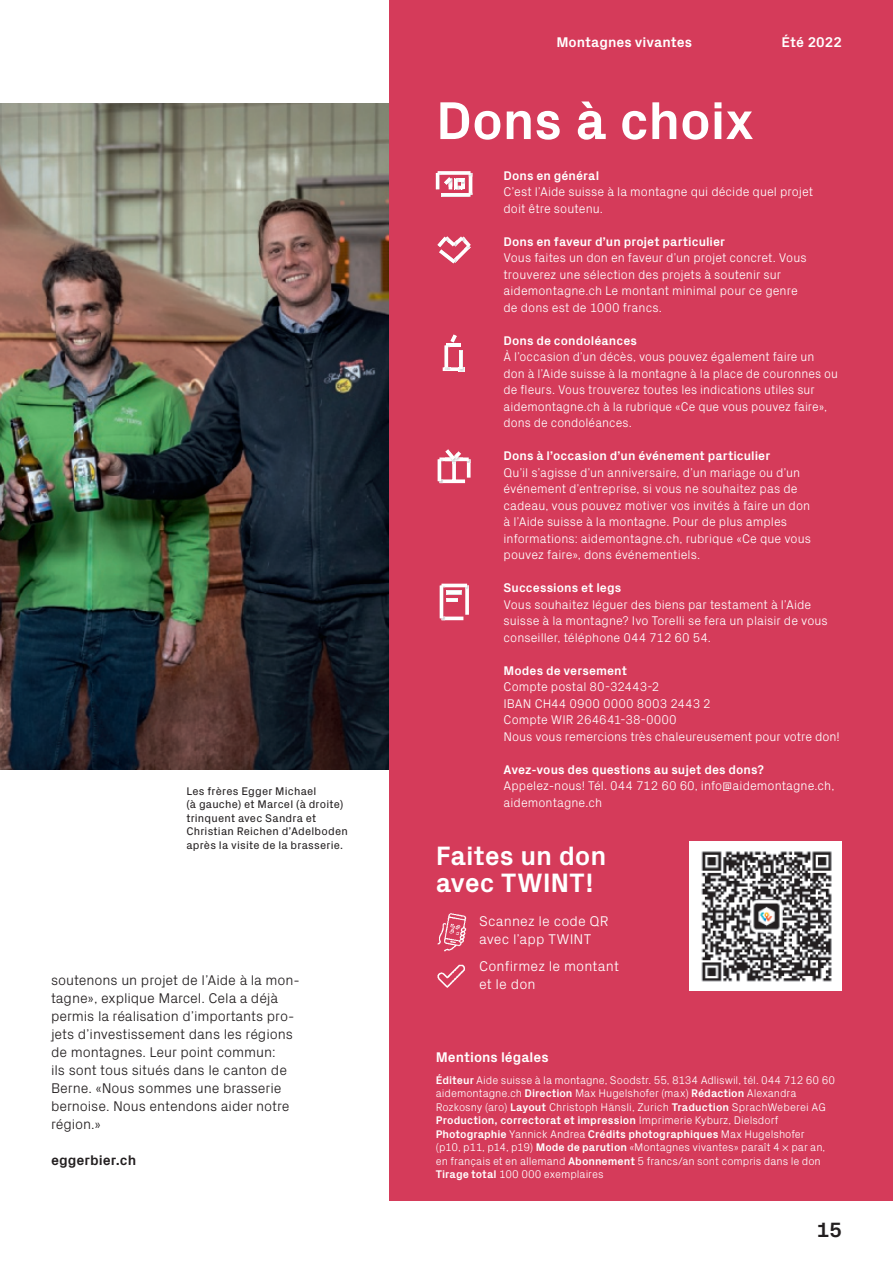
<style>
.page{position:relative;width:893px;height:1263px;background:#fff}
.page>*{position:absolute;margin:0;border:0;box-sizing:border-box;transform-origin:0 0}
.t1{font:700 54px "Px Grotesk";letter-spacing:-.01em;color:#fff}
.t2{font:700 27px/27px "Px Grotesk";letter-spacing:-.005em;color:#fff}
.t3{font:700 21px "Px Grotesk";color:#231f20}
.t4{font:300 14.25px/18px "Px Grotesk";letter-spacing:-.005em;color:#231f20}
.t5{font:300 14.25px/18px "Px Grotesk";letter-spacing:.01em;color:#fff}
.t6{font:700 14.25px "Px Grotesk";color:#fff}
.t7{font:700 14.25px "Px Grotesk";color:#231f20}
.t8{font:300 12.75px/16.5px "Px Grotesk";letter-spacing:.005em;color:#fff}
.t9{font:700 12.75px "Px Grotesk";letter-spacing:.005em;color:#fff}
.t10{font:300 11.25px/13.5px "Px Grotesk";color:#fff}
.t11{font:11.25px/13.5px "Px Grotesk";letter-spacing:.02em;color:#231f20}
.s1{font-weight:700}
</style>
<div class="page">
<img style="left:0;top:103px;width:389px;height:666px">
<div style="left:389px;top:0;width:504px;height:1201px;background:#d53b5a"></div>
<hr style="left:436px;top:173px;width:3px;height:16px;background:#fff">
<svg style="left:437px;top:171px;width:36px;height:26px"></svg>
<hr style="left:454px;top:178px;width:4px;height:11px;background:#fff">
<svg style="left:437px;top:236px;width:34px;height:28px"></svg>
<hr style="left:446px;top:344px;width:15px;height:3px;background:#fff">
<svg style="left:459px;top:351px;width:4px;height:16px"></svg>
<svg style="left:443px;top:367px;width:22px;height:5px"></svg>
<svg style="left:444px;top:345px;width:4px;height:22px"></svg>
<svg style="left:446px;top:334px;width:14px;height:15px"></svg>
<hr style="left:438px;top:459px;width:3px;height:22px;background:#fff">
<svg style="left:439px;top:449px;width:32px;height:34px"></svg>
<svg style="left:441px;top:584px;width:28px;height:36px"></svg>
<hr style="left:440px;top:585px;width:3px;height:33px;background:#fff">
<img style="left:690px;top:841px;width:152px;height:150px">
<img style="left:437px;top:913px;width:30px;height:75px">
<p class="t11" style="left:186px;top:783px;width:163px">Les frères Egger Michael<br>(à gauche) et Marcel (à droite) trinquent avec Sandra et<br>Christian Reichen d’Adelboden après la visite de la brasserie.</p>
<p class="t4" style="left:51px;top:970px;width:250px">soutenons un projet de l’Aide à la mon&shy;tagne», explique Marcel. Cela a déjà permis la réalisation d’importants pro&shy;jets d’investissement dans les régions de montagnes. Leur point commun:<br>ils sont tous situés dans le canton de Berne. «Nous sommes une brasserie bernoise. Nous entendons aider notre région.»</p>
<p class="t7" style="left:51px;top:1150px;width:87px">eggerbier.ch</p>
<p class="t6" style="left:556px;top:32px;width:137px">Montagnes vivantes</p>
<p class="t6" style="left:782px;top:32px;width:62px">Été 2022</p>
<h1 class="t1" style="left:436px;top:82px;width:320px">Dons à choix</h1>
<p class="t9" style="left:504px;top:166px;width:97px">Dons en général</p>
<p class="t8" style="left:504px;top:182px;width:311px">C’est l’Aide suisse à la montagne qui décide quel projet doit être soutenu.</p>
<p class="t9" style="left:504px;top:232px;width:223px">Dons en faveur d’un projet particulier</p>
<p class="t8" style="left:504px;top:248px;width:305px">Vous faites un don en faveur d’un projet concret. Vous trouverez une sélection des projets à soutenir sur aidemontagne.ch Le montant minimal pour ce genre de dons est de 1000 francs.</p>
<p class="t9" style="left:504px;top:331px;width:135px">Dons de condoléances</p>
<p class="t8" style="left:504px;top:347px;width:336px">À l’occasion d’un décès, vous pouvez également faire un don à l’Aide suisse à la montagne à la place de couronnes ou de fleurs. Vous trouverez toutes les indications utiles sur aidemontagne.ch à la rubrique «Ce que vous pouvez faire», dons de condoléances.</p>
<p class="t9" style="left:504px;top:446px;width:268px">Dons à l’occasion d’un événement particulier</p>
<p class="t8" style="left:504px;top:463px;width:309px">Qu’il s’agisse d’un anniversaire, d’un mariage ou d’un événement d’entreprise, si vous ne souhaitez pas de cadeau, vous pouvez motiver vos invités à faire un don à l’Aide suisse à la montagne. Pour de plus amples informations: aidemontagne.ch, rubrique «Ce que vous pouvez faire», dons événementiels.</p>
<p class="t9" style="left:504px;top:578px;width:119px">Successions et legs</p>
<p class="t8" style="left:504px;top:595px;width:326px">Vous souhaitez léguer des biens par testament à l’Aide suisse à la montagne? Ivo Torelli se fera un plaisir de vous conseiller, téléphone 044 712 60 54.</p>
<p class="t9" style="left:504px;top:661px;width:125px">Modes de versement</p>
<p class="t8" style="left:504px;top:677px;width:338px">Compte postal 80-32443-2<br>IBAN CH44 0900 0000 8003 2443 2<br>Compte WIR 264641-38-0000<br>Nous vous remercions très chaleureusement pour votre don!</p>
<p class="t9" style="left:504px;top:760px;width:262px">Avez-vous des questions au sujet des dons?</p>
<p class="t8" style="left:504px;top:776px;width:332px">Appelez-nous! Tél. 044 712 60 60, info@aidemontagne.ch, aidemontagne.ch</p>
<h2 class="t2" style="left:436px;top:841px;width:172px">Faites un don avec TWINT!</h2>
<p class="t5" style="left:479px;top:911px;width:131px">Scannez le code QR avec l’app TWINT</p>
<p class="t5" style="left:479px;top:956px;width:141px">Confirmez le montant et le don</p>
<p class="t6" style="left:436px;top:1047px;width:114px">Mentions légales</p>
<p class="t10" style="left:436px;top:1072px;width:401px"><span class="s1">Éditeur</span> Aide suisse à la montagne, Soodstr. 55, 8134 Adliswil, tél. 044 712 60 60 aidemontagne.ch <span class="s1">Direction</span> Max Hugelshofer (max) <span class="s1">Rédaction</span> Alexandra Rozkosny (aro) <span class="s1">Layout</span> Christoph Hänsli, Zurich <span class="s1">Traduction</span> SprachWeberei AG <span class="s1">Production, correctorat et impression</span> Imprimerie Kyburz, Dielsdorf <span class="s1">Photographie</span> Yannick Andrea <span class="s1">Crédits photographiques</span> Max Hugelshofer<br>(p10, p11, p14, p19) <span class="s1">Mode de parution</span> «Montagnes vivantes» paraît 4 × par an, en français et en allemand <span class="s1">Abonnement</span> 5 francs/an sont compris dans le don <span class="s1">Tirage total</span> 100 000 exemplaires</p>
<h3 class="t3" style="left:817px;top:1215px;width:27px">15</h3>
</div>
